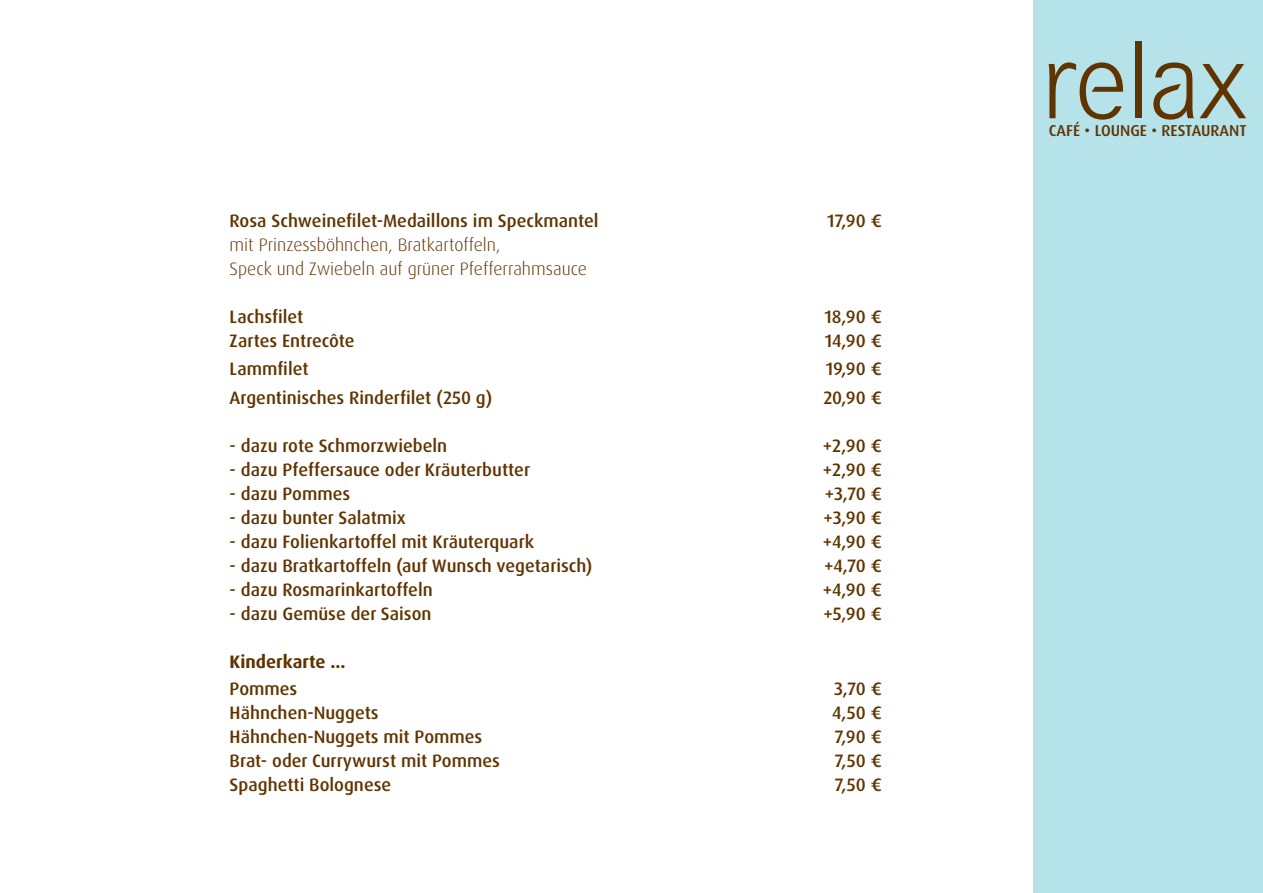
<style>
.page{position:relative;width:1263px;height:893px;background:#fff}
.page>*{position:absolute;margin:0;border:0;box-sizing:border-box;transform-origin:0 0}
.t1{font:500 18px "Dax OT";color:#603400}
.t2{font:300 18px/24px "Dax OT";color:#603400}
.t3{font:700 18px "Dax OT";color:#603400}
.t4{font:500 15.75px "Dax OT";color:#603400}
</style>
<div class="page">
<div style="left:1033px;top:0;width:230px;height:893px;background:#b6e2ea"></div>
<svg style="left:1049px;top:62px;width:74px;height:58px"></svg>
<div style="left:1135px;top:41px;width:6px;height:77px;background:#603400"></div>
<svg style="left:1153px;top:62px;width:93px;height:58px"></svg>
<p class="t1" style="left:230px;top:209px;width:370px">Rosa Schweinefilet-Medaillons im Speckmantel</p>
<p class="t1" style="left:827px;top:209px;width:56px">17,90 €</p>
<p class="t2" style="left:230px;top:233px;width:359px">mit Prinzessböhnchen, Bratkartoffeln,<br>Speck und Zwiebeln auf grüner Pfefferrahmsauce</p>
<p class="t1" style="left:230px;top:305px;width:75px">Lachsfilet</p>
<p class="t1" style="left:824px;top:305px;width:59px">18,90 €</p>
<p class="t1" style="left:230px;top:329px;width:127px">Zartes Entrecôte</p>
<p class="t1" style="left:825px;top:329px;width:59px">14,90 €</p>
<p class="t1" style="left:230px;top:358px;width:80px">Lammfilet</p>
<p class="t1" style="left:826px;top:358px;width:58px">19,90 €</p>
<p class="t1" style="left:230px;top:386px;width:264px">Argentinisches Rinderfilet (250 g)</p>
<p class="t1" style="left:823px;top:386px;width:60px">20,90 €</p>
<p class="t1" style="left:230px;top:434px;width:219px">- dazu rote Schmorzwiebeln</p>
<p class="t1" style="left:823px;top:434px;width:61px">+2,90 €</p>
<p class="t1" style="left:230px;top:458px;width:302px">- dazu Pfeffersauce oder Kräuterbutter</p>
<p class="t1" style="left:823px;top:458px;width:61px">+2,90 €</p>
<p class="t1" style="left:230px;top:482px;width:122px">- dazu Pommes</p>
<p class="t1" style="left:825px;top:482px;width:59px">+3,70 €</p>
<p class="t1" style="left:230px;top:506px;width:178px">- dazu bunter Salatmix</p>
<p class="t1" style="left:823px;top:506px;width:60px">+3,90 €</p>
<p class="t1" style="left:230px;top:530px;width:306px">- dazu Folienkartoffel mit Kräuterquark</p>
<p class="t1" style="left:823px;top:530px;width:61px">+4,90 €</p>
<p class="t1" style="left:230px;top:554px;width:364px">- dazu Bratkartoffeln (auf Wunsch vegetarisch)</p>
<p class="t1" style="left:824px;top:554px;width:60px">+4,70 €</p>
<p class="t1" style="left:230px;top:578px;width:205px">- dazu Rosmarinkartoffeln</p>
<p class="t1" style="left:823px;top:578px;width:61px">+4,90 €</p>
<p class="t1" style="left:230px;top:602px;width:203px">- dazu Gemüse der Saison</p>
<p class="t1" style="left:823px;top:602px;width:60px">+5,90 €</p>
<p class="t3" style="left:230px;top:650px;width:118px">Kinderkarte ...</p>
<p class="t1" style="left:230px;top:677px;width:69px">Pommes</p>
<p class="t1" style="left:834px;top:677px;width:49px">3,70 €</p>
<p class="t1" style="left:230px;top:701px;width:151px">Hähnchen-Nuggets</p>
<p class="t1" style="left:832px;top:701px;width:52px">4,50 €</p>
<p class="t1" style="left:230px;top:725px;width:254px">Hähnchen-Nuggets mit Pommes</p>
<p class="t1" style="left:835px;top:725px;width:49px">7,90 €</p>
<p class="t1" style="left:230px;top:749px;width:272px">Brat- oder Currywurst mit Pommes</p>
<p class="t1" style="left:835px;top:749px;width:49px">7,50 €</p>
<p class="t1" style="left:230px;top:773px;width:163px">Spaghetti Bolognese</p>
<p class="t1" style="left:835px;top:773px;width:49px">7,50 €</p>
<p class="t4" style="left:1049px;top:120px;width:199px">CAFÉ • LOUNGE • RESTAURANT</p>
</div>
